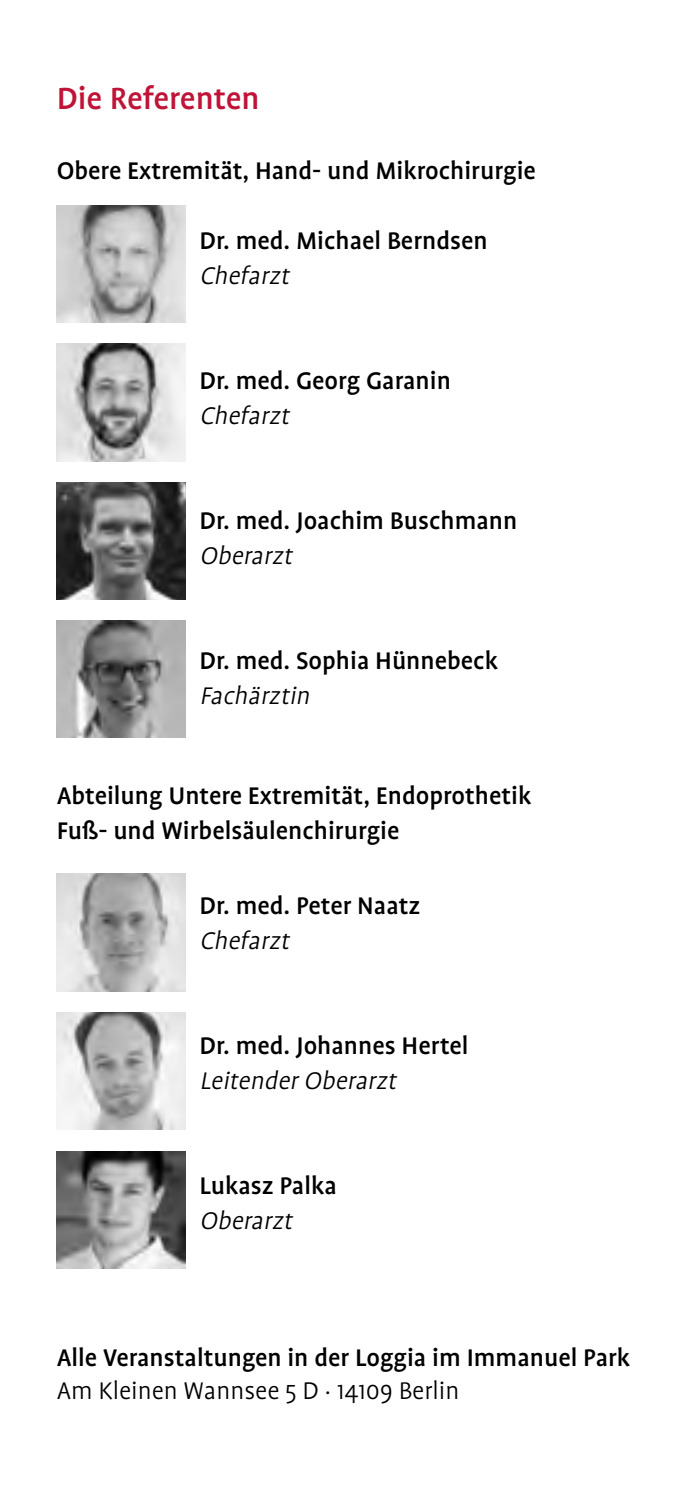
<style>
.page{position:relative;width:695px;height:1489px;background:#fff}
.page>*{position:absolute;margin:0;border:0;box-sizing:border-box;transform-origin:0 0}
.t1{font:500 35px "Profile OT";color:#bf1438}
.t2{font:500 27.5px/35px "Profile OT";color:#000}
.t3{font:italic 300 27.5px "Profile OT";color:#000}
.t4{font:300 27.5px "Profile OT";color:#000}
</style>
<div class="page">
<img style="left:57px;top:1012px;width:128px;height:117px">
<img style="left:57px;top:482px;width:128px;height:117px">
<img style="left:57px;top:620px;width:128px;height:117px">
<img style="left:57px;top:205px;width:128px;height:118px">
<img style="left:57px;top:344px;width:128px;height:117px">
<img style="left:57px;top:873px;width:128px;height:118px">
<img style="left:57px;top:1151px;width:128px;height:117px">
<p class="t1" style="left:57px;top:78px;width:204px">Die Referenten</p>
<p class="t2" style="left:57px;top:153px;width:480px">Obere Extremität, Hand- und Mikrochirurgie</p>
<p class="t2" style="left:199px;top:223px;width:290px">Dr. med. Michael Berndsen</p>
<p class="t3" style="left:199px;top:260px;width:97px">Chefarzt</p>
<p class="t2" style="left:199px;top:363px;width:253px">Dr. med. Georg Garanin</p>
<p class="t3" style="left:199px;top:400px;width:97px">Chefarzt</p>
<p class="t2" style="left:199px;top:503px;width:319px">Dr. med. Joachim Buschmann</p>
<p class="t3" style="left:199px;top:540px;width:100px">Oberarzt</p>
<p class="t2" style="left:199px;top:643px;width:300px">Dr. med. Sophia Hünnebeck</p>
<p class="t3" style="left:199px;top:680px;width:117px">Fachärztin</p>
<p class="t2" style="left:57px;top:778px;width:476px">Abteilung Untere Extremität, Endoprothetik<br>Fuß- und Wirbelsäulenchirurgie</p>
<p class="t2" style="left:199px;top:888px;width:222px">Dr. med. Peter Naatz</p>
<p class="t3" style="left:199px;top:925px;width:97px">Chefarzt</p>
<p class="t2" style="left:199px;top:1028px;width:270px">Dr. med. Johannes Hertel</p>
<p class="t3" style="left:199px;top:1065px;width:204px">LeitenderOberarzt</p>
<p class="t2" style="left:199px;top:1168px;width:139px">Lukasz Palka</p>
<p class="t3" style="left:199px;top:1205px;width:100px">Oberarzt</p>
<p class="t2" style="left:57px;top:1340px;width:575px">Alle Veranstaltungen in der Loggia im Immanuel Park</p>
<p class="t4" style="left:57px;top:1374px;width:404px">Am Kleinen Wannsee 5 D . 14109 Berlin</p>
</div>
